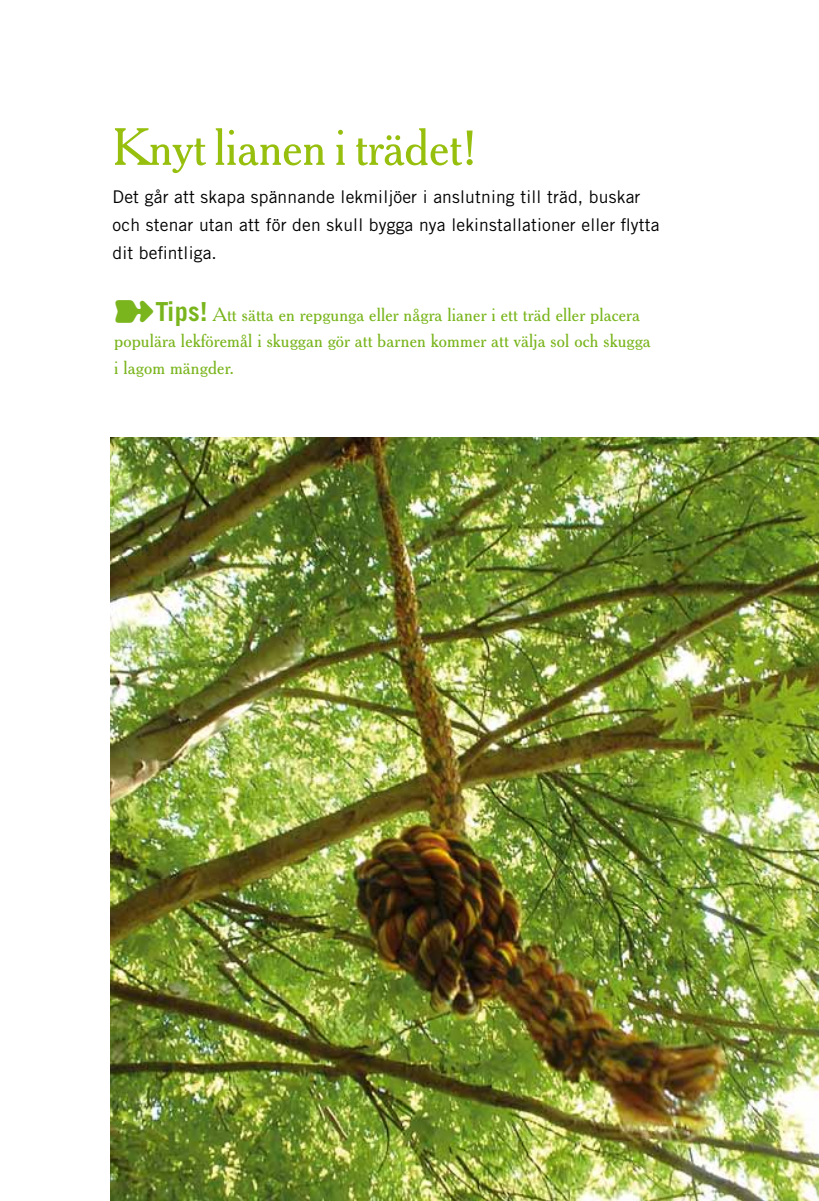
<style>
.page{position:relative;width:819px;height:1201px;background:#fff}
.page>*{position:absolute;margin:0;border:0;box-sizing:border-box;transform-origin:0 0}
.t1{font:50.75px "Cheltenham BT";letter-spacing:-.005em;color:#97bf0d}
.t2{font:18.38px/26.2px "Cheltenham BT";letter-spacing:.01em;color:#7ab51d}
.t3{font:17.5px/28px "Trade Gothic";letter-spacing:.01em;color:#000}
.s1{font-family:"Trade Gothic";font-weight:700;font-size:26.25px}
</style>
<div class="page">
<img style="left:111px;top:437px;width:708px;height:763px">
<h1 class="t1" style="left:112px;top:116px;width:366px">Knyt lianen i trädet!</h1>
<p class="t3" style="left:112px;top:182px;width:548px">Det går att skapa spännande lekmiljöer i anslutning till träd, buskar och stenar utan att för den skull bygga nya lekinstallationer eller flytta dit befintliga.</p>
<p class="t2" style="left:114px;top:301px;width:538px">➽<span class="s1">Tips!</span> Att sätta en repgunga eller några lianer i ett träd eller placera populära lekföremål i skuggan gör att barnen kommer att välja sol och skugga i lagom mängder.</p>
</div>
